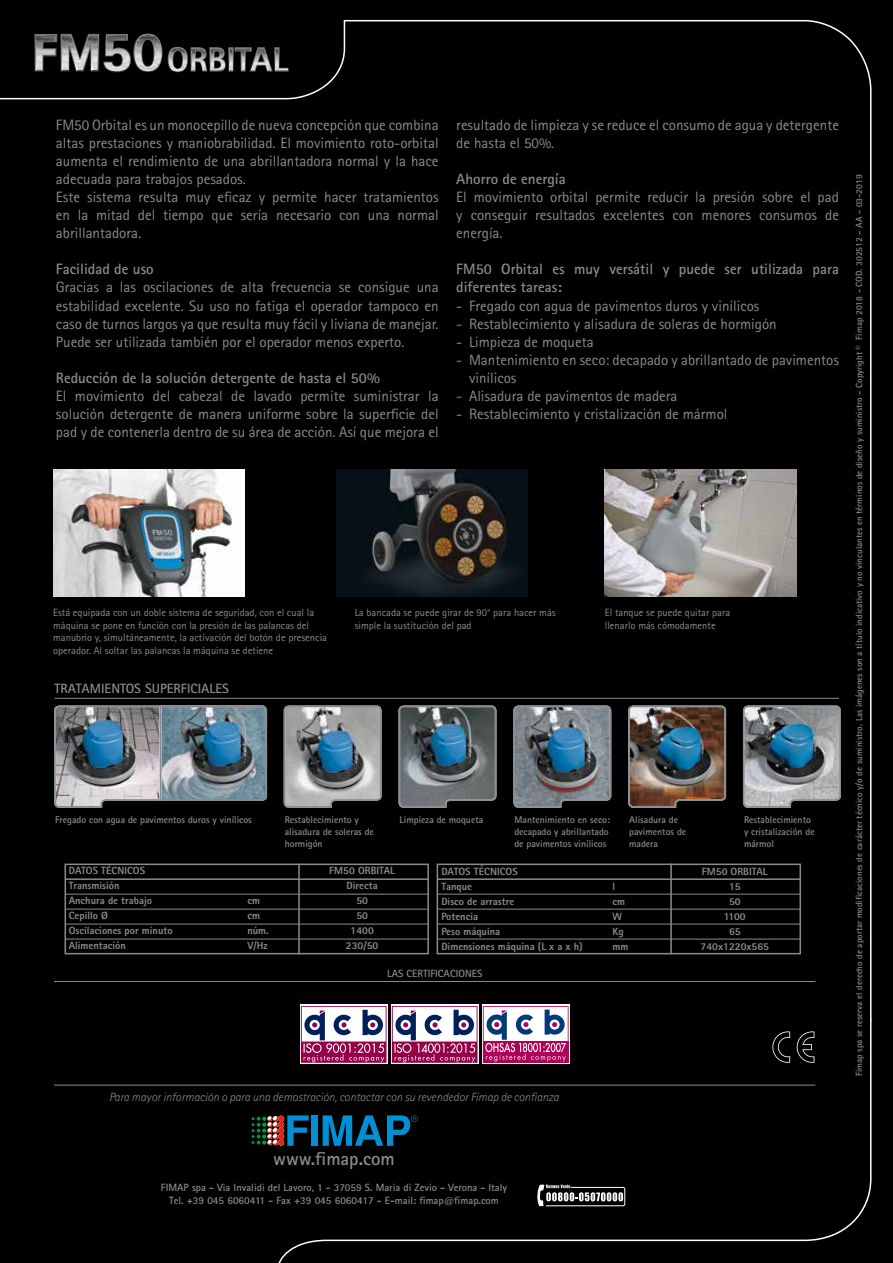
<style>
.page{position:relative;width:893px;height:1263px;background:#000}
.page>*{position:absolute;margin:0;border:0;box-sizing:border-box;transform-origin:0 0}
.t1{font:700 18.75px "Rotis Sans Serif";color:#898c8e}
.t2{font:15px/18px "Rotis Sans Serif";color:#898c8e}
.t3{font:700 15px/18px "Rotis Sans Serif";color:#898c8e}
.t4{font:700 13.5px "Rotis Sans Serif";color:#898c8e}
.t5{font:italic 300 12px "Rotis Sans Serif";color:#898c8e}
.t6{font:10.5px/12.6px "Rotis Sans Serif";color:#898c8e}
.t7{font:800 10.5px "Rotis Sans Serif";color:#898c8e}
.t8{font:700 10.5px/13.5px "Rotis Sans Serif";color:#898c8e;text-align:center}
.t9{font:700 9.75px/11.7px "Rotis Sans Serif";color:#898c8e}
.t10{font:700 9px "Rotis Sans Serif";color:#898c8e}
</style>
<div class="page">
<img style="left:128px;top:5px;width:63px;height:95px">
<div style="left:6px;top:5px;width:26px;height:95px;background:#000"></div>
<svg style="left:128px;top:33px;width:12px;height:39px"></svg>
<img style="left:32px;top:5px;width:96px;height:95px">
<img style="left:140px;top:18px;width:77px;height:83px">
<img style="left:162px;top:18px;width:19px;height:82px">
<img style="left:181px;top:18px;width:18px;height:82px">
<img style="left:199px;top:18px;width:7px;height:82px">
<div style="left:206px;top:18px;width:39px;height:82px;background:#000"></div>
<svg style="left:168px;top:47px;width:77px;height:25px;background:#59595a"></svg>
<img style="left:245px;top:18px;width:52px;height:82px">
<img style="left:53px;top:469px;width:191px;height:128px">
<img style="left:337px;top:469px;width:191px;height:128px">
<img style="left:605px;top:469px;width:191px;height:128px">
<svg style="left:772px;top:1031px;width:43px;height:32px"></svg>
<div style="left:300px;top:1005px;width:88px;height:59px;background:#c7789e"></div>
<svg style="left:301px;top:1006px;width:85px;height:57px;background:#af81a3"></svg>
<div style="left:391px;top:1005px;width:88px;height:59px;background:#c6769c"></div>
<svg style="left:392px;top:1006px;width:85px;height:57px;background:#af80a3"></svg>
<svg style="left:482px;top:1005px;width:88px;height:59px"></svg>
<svg style="left:483px;top:1006px;width:85px;height:57px"></svg>
<hr style="left:55px;top:698px;width:784px;height:1px;background:#898c8e">
<hr style="left:54px;top:981px;width:761px;height:1px;background:#898c8e">
<div style="left:65px;top:863px;width:364px;height:91px;border:2px solid #898c8e"></div>
<div style="left:437px;top:863px;width:364px;height:91px;border:2px solid #898c8e"></div>
<hr style="left:66px;top:878px;width:362px;height:2px;background:#898c8e">
<hr style="left:66px;top:894px;width:362px;height:1px;background:#898c8e">
<hr style="left:66px;top:909px;width:362px;height:1px;background:#898c8e">
<hr style="left:66px;top:924px;width:362px;height:1px;background:#898c8e">
<hr style="left:66px;top:939px;width:362px;height:1px;background:#898c8e">
<hr style="left:438px;top:878px;width:362px;height:2px;background:#898c8e">
<hr style="left:438px;top:894px;width:362px;height:1px;background:#898c8e">
<hr style="left:438px;top:909px;width:362px;height:1px;background:#898c8e">
<hr style="left:438px;top:924px;width:362px;height:1px;background:#898c8e">
<hr style="left:298px;top:863px;width:2px;height:91px;background:#898c8e">
<hr style="left:670px;top:863px;width:2px;height:91px;background:#898c8e">
<hr style="left:54px;top:1085px;width:761px;height:1px;background:#898c8e">
<svg style="left:283px;top:704px;width:100px;height:105px;background:#828d92"></svg>
<img style="left:398px;top:704px;width:99px;height:105px">
<img style="left:512px;top:704px;width:100px;height:105px">
<img style="left:627px;top:704px;width:100px;height:105px">
<img style="left:742px;top:704px;width:100px;height:105px">
<img style="left:53px;top:704px;width:215px;height:105px">
<hr style="left:438px;top:939px;width:362px;height:1px;background:#898c8e">
<p class="t2" style="left:56px;top:116px;width:384px">FM50 Orbital es un monocepillo de nueva concepción que combina altas prestaciones y maniobrabilidad. El movimiento roto-orbital aumenta el rendimiento de una abrillantadora normal y la hace adecuada para trabajos pesados.<br>Este sistema resulta muy eficaz y permite hacer tratamientos en la mitad del tiempo que sería necesario con una normal abrillantadora.</p>
<p class="t3" style="left:56px;top:260px;width:99px">Facilidad de uso</p>
<p class="t2" style="left:56px;top:278px;width:384px;text-align:justify">Gracias a las oscilaciones de alta frecuencia se consigue una estabilidad excelente. Su uso no fatiga el operador tampoco en caso de turnos largos ya que resulta muy fácil y liviana de manejar.<br>Puede ser utilizada también por el operador menos experto.</p>
<p class="t3" style="left:56px;top:368px;width:325px">Reducción de la solución detergente de hasta el 50%</p>
<p class="t2" style="left:56px;top:386px;width:384px;text-align:justify">El movimiento del cabezal de lavado permite suministrar la solución detergente de manera uniforme sobre la superficie del pad y de contenerla dentro de su área de acción. Así que mejora el</p>
<p class="t2" style="left:456px;top:116px;width:384px">resultado de limpieza y se reduce el consumo de agua y detergente de hasta el 50%.</p>
<p class="t3" style="left:456px;top:170px;width:111px">Ahorro de energía</p>
<p class="t2" style="left:456px;top:188px;width:384px;text-align:justify">El movimiento orbital permite reducir la presión sobre el pad y conseguir resultados excelentes con menores consumos de energía.</p>
<p class="t3" style="left:456px;top:260px;width:384px">FM50 Orbital es muy versátil y puede ser utilizada para diferentes tareas:</p>
<p class="t2" style="left:456px;top:296px;width:305px">- Fregado con agua de pavimentos duros y vinílicos</p>
<p class="t2" style="left:456px;top:314px;width:322px">- Restablecimiento y alisadura de soleras de hormigón</p>
<p class="t2" style="left:456px;top:332px;width:139px">- Limpieza de moqueta</p>
<p class="t2" style="left:469px;top:350px;width:371px;text-indent:-13px">- Mantenimiento en seco: decapado y abrillantado de pavimentos vinílicos</p>
<p class="t2" style="left:456px;top:386px;width:223px">- Alisadura de pavimentos de madera</p>
<p class="t2" style="left:456px;top:404px;width:273px">- Restablecimiento y cristalización de mármol</p>
<p class="t6" style="left:53px;top:606px;width:275px">Está equipada con un doble sistema de seguridad, con el cual la máquina se pone en función con la presión de las palancas del manubrio y, simultáneamente, la activación del botón de presencia operador. Al soltar las palancas la máquina se detiene</p>
<p class="t4" style="left:55px;top:680px;width:176px">TRATAMIENTOS SUPERFICIALES</p>
<p class="t6" style="left:355px;top:606px;width:203px">La bancada se puede girar de 90° para hacer más simple la sustitución del pad</p>
<p class="t6" style="left:605px;top:606px;width:127px">El tanque se puede quitar para llenarlo más cómodamente</p>
<p class="t9" style="left:55px;top:814px;width:198px">Fregado con agua de pavimentos duros y vinílicos</p>
<p class="t9" style="left:285px;top:814px;width:91px">Restablecimiento y alisadura de soleras de hormigón</p>
<p class="t9" style="left:400px;top:814px;width:85px">Limpieza de moqueta</p>
<p class="t9" style="left:514px;top:814px;width:97px">Mantenimiento en seco: decapado y abrillantado de pavimentos vinílicos</p>
<p class="t9" style="left:629px;top:814px;width:59px">Alisadura de pavimentos de madera</p>
<p class="t9" style="left:744px;top:814px;width:72px">Restablecimiento y cristalización de mármol</p>
<p class="t7" style="left:69px;top:864px;width:78px">DATOS TÉCNICOS</p>
<p class="t7" style="left:329px;top:864px;width:67px">FM50 ORBITAL</p>
<p class="t7" style="left:69px;top:879px;width:52px">Transmisión</p>
<p class="t7" style="left:347px;top:879px;width:33px">Directa</p>
<p class="t7" style="left:69px;top:894px;width:85px">Anchura de trabajo</p>
<p class="t7" style="left:247px;top:894px;width:14px">cm</p>
<p class="t7" style="left:356px;top:894px;width:13px">50</p>
<p class="t7" style="left:69px;top:909px;width:41px">Cepillo Ø</p>
<p class="t7" style="left:247px;top:909px;width:14px">cm</p>
<p class="t7" style="left:356px;top:909px;width:13px">50</p>
<p class="t7" style="left:69px;top:924px;width:105px">Oscilaciones por minuto</p>
<p class="t7" style="left:247px;top:924px;width:23px">núm.</p>
<p class="t7" style="left:351px;top:924px;width:25px">1400</p>
<p class="t7" style="left:69px;top:939px;width:59px">Alimentación</p>
<p class="t7" style="left:247px;top:939px;width:22px">V/Hz</p>
<p class="t7" style="left:346px;top:939px;width:34px">230/50</p>
<p class="t7" style="left:441px;top:864px;width:78px">DATOS TÉCNICOS</p>
<p class="t7" style="left:702px;top:864px;width:67px">FM50 ORBITAL</p>
<p class="t7" style="left:441px;top:879px;width:32px">Tanque</p>
<p class="t7" style="left:612px;top:879px;width:4px">l</p>
<p class="t7" style="left:729px;top:879px;width:13px">15</p>
<p class="t7" style="left:441px;top:895px;width:74px">Disco de arrastre</p>
<p class="t7" style="left:612px;top:895px;width:14px">cm</p>
<p class="t7" style="left:729px;top:895px;width:13px">50</p>
<p class="t7" style="left:441px;top:910px;width:38px">Potencia</p>
<p class="t7" style="left:612px;top:910px;width:11px">W</p>
<p class="t7" style="left:724px;top:910px;width:23px">1100</p>
<p class="t7" style="left:441px;top:925px;width:60px">Peso máquina</p>
<p class="t7" style="left:612px;top:925px;width:13px">Kg</p>
<p class="t7" style="left:729px;top:925px;width:13px">65</p>
<p class="t7" style="left:441px;top:940px;width:143px">Dimensiones máquina (L x a x h)</p>
<p class="t7" style="left:612px;top:940px;width:17px">mm</p>
<p class="t7" style="left:701px;top:940px;width:70px">740x1220x565</p>
<p class="t8" style="left:387px;top:966px;width:97px">LAS CERTIFICACIONES</p>
<p class="t5" style="left:109px;top:1090px;width:452px">Para mayor información o para una demostración, contactar con su revendedor Fimap de confianza</p>
<p class="t10" style="left:853px;top:1076px;width:903px;rotate:-90deg">Fimap spa se reserva el derecho de aportar modificaciones de carácter técnico y/o de suministro. Las imágenes son a título indicativo y no vinculantes en términos de diseño y suministro - Copyright © Fimap 2018 - COD. 302512 - AA - 03-2019</p>
<p class="t1" style="left:273px;top:1146px;width:123px">www.fimap.com</p>
<p class="t8" style="left:161px;top:1180px;width:348px">FIMAP spa - Via Invalidi del Lavoro, 1 - 37059 S. Maria di Zevio - Verona - Italy<br>Tel. +39 045 6060411 - Fax +39 045 6060417 - E-mail: fimap@fimap.com</p>
</div>
